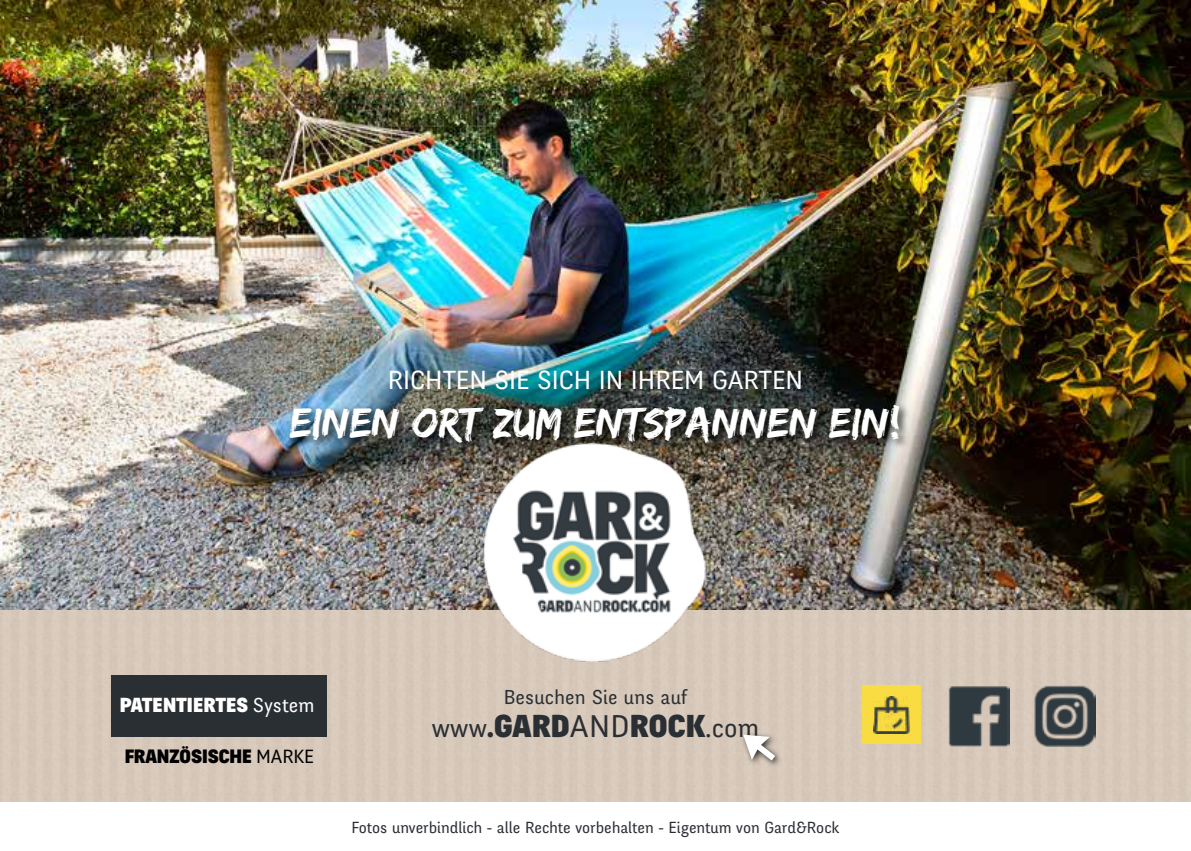
<style>
.page{position:relative;width:1191px;height:851px;background:#fff}
.page>*{position:absolute;margin:0;border:0;box-sizing:border-box;transform-origin:0 0}
.t1{font:44px "Edo";color:#fff}
.t2{font:900 31.2px "Fengardo Neue";letter-spacing:.01em;color:#2a2f34}
.t3{font:26px "Fengardo Neue";color:#fff}
.t4{font:900 20px "Fengardo Neue";letter-spacing:.01em;color:#fff}
.t5{font:20px "Fengardo Neue";letter-spacing:.01em;color:#2a2f34}
.t6{font:900 19px "Fengardo Neue";color:#000}
.t7{font:16px "Fengardo Neue";color:#2a2e34}
.s1{font-weight:400}
.s2{font-weight:400;font-size:26.6px}
.s3{font-size:26.6px}
</style>
<div class="page">
<div style="left:0;top:609px;width:1191px;height:192px;background:#d7c8ba"></div>
<img style="left:0;top:0;width:1191px;height:609px">
<div style="left:862px;top:685px;width:58px;height:58px;background:#f9db42"></div>
<img style="left:874px;top:696px;width:35px;height:37px">
<div style="left:286px;top:402px;width:624px;height:51px;background:#000;opacity:.75"></div>
<img style="left:482px;top:439px;width:227px;height:227px">
<div style="left:111px;top:675px;width:215px;height:61px;background:#2a2f34"></div>
<img style="left:948px;top:685px;width:61px;height:61px">
<img style="left:1034px;top:685px;width:61px;height:61px">
<div style="left:739px;top:730px;width:43px;height:37px;background:#000;opacity:.75"></div>
<svg style="left:743px;top:734px;width:32px;height:26px"></svg>
<h3 class="t3" style="left:388px;top:365px;width:417px">RICHTEN SIE SICH IN IHREM GARTEN</h3>
<h1 class="t1" style="left:290px;top:396px;width:613px">EINEN ORT ZUM ENTSPANNEN EIN!</h1>
<p class="t4" style="left:120px;top:693px;width:196px">PATENTIERTES <span class="s1">System</span></p>
<p class="t6" style="left:125px;top:745px;width:191px">FRANZÖSISCHE <span class="s1">MARKE</span></p>
<p class="t5" style="left:504px;top:685px;width:185px">Besuchen Sie uns auf</p>
<h2 class="t2" style="left:432px;top:708px;width:329px"><span class="s2">www</span><span class="s3">.</span>GARD<span class="s1">AND</span>ROCK<span class="s2">.com</span></h2>
<p class="t7" style="left:351px;top:818px;width:489px">Fotos unverbindlich - alle Rechte vorbehalten - Eigentum von Gard&amp;Rock</p>
</div>
